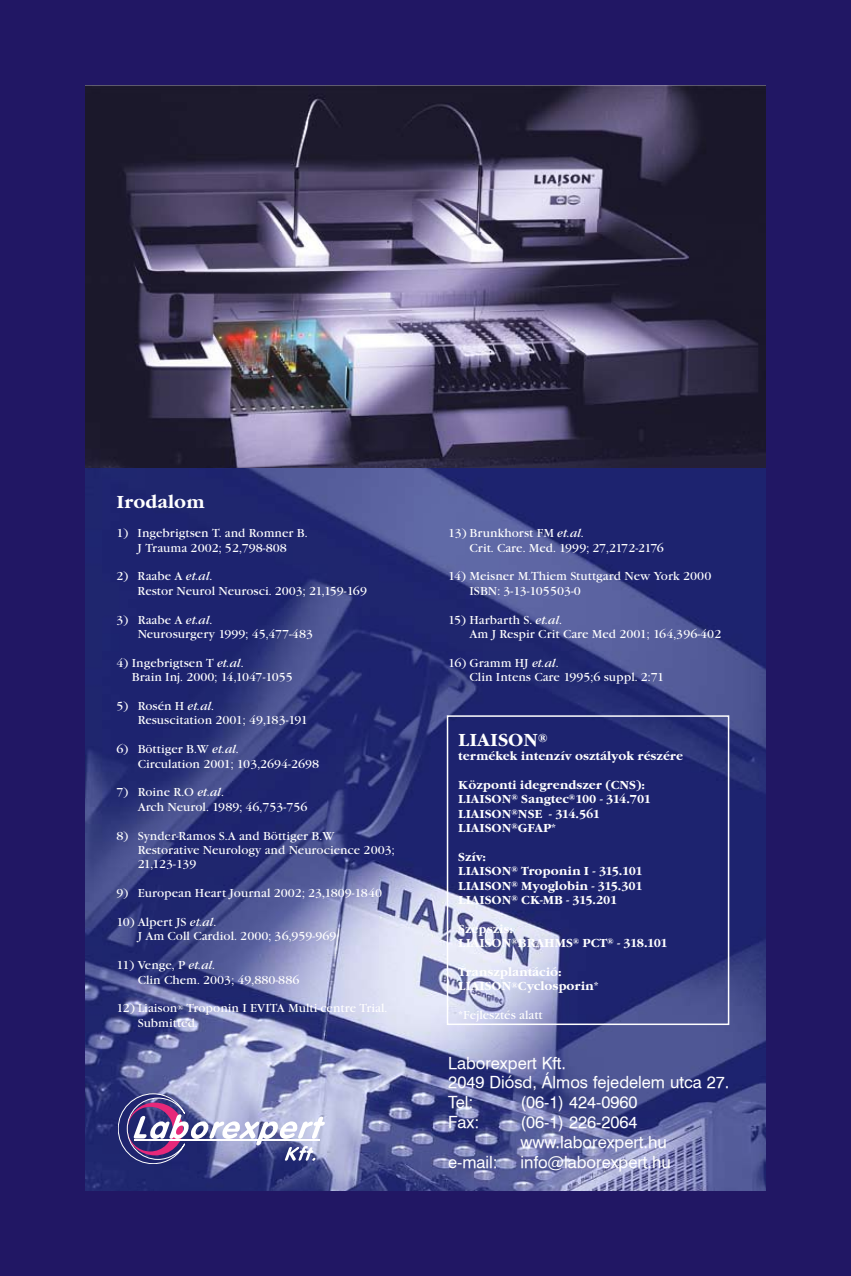
<style>
.page{position:relative;width:851px;height:1276px;background:#fff}
.page>*{position:absolute;margin:0;border:0;box-sizing:border-box;transform-origin:0 0}
.t1{font:700 18px "Garamond Itc TEE";color:#fff}
.t2{font:16.5px/19.8px "H Swiss 721 BT";color:#fff}
.t3{font:12px/14.4px "Garamond Itc TEE";color:#fff}
.t4{font:700 12px/14.4px "Garamond Itc TEE";color:#fff}
.s1{font-style:italic}
</style>
<div class="page">
<div style="left:0;top:0;width:850px;height:1276px;background:#211764"></div>
<img style="left:85px;top:468px;width:680px;height:723px">
<img style="left:85px;top:85px;width:680px;height:383px">
<svg style="left:118px;top:1093px;width:207px;height:71px"></svg>
<hr style="left:134px;top:1139px;width:186px;height:1px;background:#fff">
<div style="left:446px;top:715px;width:283px;height:310px;border:2px solid #fff"></div>
<h1 class="t1" style="left:116px;top:492px;width:90px">Irodalom</h1>
<p class="t3" style="left:116px;top:526px;width:193px;text-align:center">1) Ingebrigtsen T. and Romner B.<br>J Trauma 2002; 52,798-808</p>
<p class="t3" style="left:138px;top:569px;width:231px;text-indent:-21px">2) Raabe A <span class="s1">et.al</span>.<br>Restor Neurol Neurosci. 2003; 21,159-169</p>
<p class="t3" style="left:138px;top:612px;width:177px;text-indent:-21px">3) Raabe A <span class="s1">et.al</span>.<br>Neurosurgery 1999; 45,477-483</p>
<p class="t3" style="left:132px;top:656px;width:163px;text-indent:-15px">4) Ingebrigtsen T <span class="s1">et.al</span>.<br>Brain Inj. 2000; 14,1047-1055</p>
<p class="t3" style="left:138px;top:699px;width:172px;text-indent:-21px">5) Rosén H <span class="s1">et.al</span>.<br>Resuscitation 2001; 49,183-191</p>
<p class="t3" style="left:138px;top:742px;width:183px;text-indent:-21px">6) Böttiger B.W <span class="s1">et.al</span>.<br>Circulation 2001; 103,2694-2698</p>
<p class="t3" style="left:138px;top:785px;width:171px;text-indent:-21px">7) Roine R.O <span class="s1">et.al</span>.<br>Arch Neurol. 1989; 46,753-756</p>
<p class="t3" style="left:138px;top:828px;width:258px;text-indent:-21px">8) Synder-Ramos S.A and Böttiger B.W<br>Restorative Neurology and Neurocience 2003;<br>21,123-139</p>
<p class="t3" style="left:116px;top:886px;width:267px">9) European Heart Journal 2002; 23,1809-1840</p>
<p class="t3" style="left:138px;top:915px;width:200px;text-indent:-21px">10) Alpert JS <span class="s1">et.al</span>.<br>J Am Coll Cardiol. 2000; 36,959-969</p>
<p class="t3" style="left:138px;top:958px;width:163px;text-indent:-21px">11) Venge, P <span class="s1">et.al</span>.<br>Clin Chem. 2003; 49,880-886</p>
<p class="t3" style="left:138px;top:1001px;width:251px;text-indent:-21px">12) Liaison<sup>®</sup> Troponin I EVITA Multi-centre Trial.<br>Submitted.</p>
<p class="t3" style="left:469px;top:526px;width:196px;text-indent:-21px">13) Brunkhorst FM <span class="s1">et.al</span>.<br>Crit. Care. Med. 1999; 27,2172-2176</p>
<p class="t3" style="left:469px;top:569px;width:243px;text-indent:-21px">14) Meisner M.Thiem Stuttgard New York 2000<br>ISBN: 3-13-105503-0</p>
<p class="t3" style="left:469px;top:612px;width:253px;text-indent:-21px">15) Harbarth S. <span class="s1">et.al</span>.<br>Am J Respir Crit Care Med 2001; 164,396-402</p>
<p class="t3" style="left:469px;top:656px;width:196px;text-indent:-21px">16) Gramm HJ <span class="s1">et.al</span>.<br>Clin Intens Care 1995;6 suppl. 2:71</p>
<h1 class="t1" style="left:458px;top:729px;width:91px">LIAISON<sup>®</sup></h1>
<p class="t4" style="left:458px;top:749px;width:226px">termékek intenzív osztályok részére</p>
<p class="t4" style="left:458px;top:777px;width:194px">Központi idegrendszer (CNS):<br>LIAISON<sup>®</sup> Sangtec<sup>®</sup>100 - 314.701<br>LIAISON<sup>®</sup>NSE - 314.561<br>LIAISON<sup>®</sup>GFAP*</p>
<p class="t4" style="left:458px;top:849px;width:186px">Szív:<br>LIAISON<sup>®</sup> Troponin I - 315.101<br>LIAISON<sup>®</sup> Myoglobin - 315.301<br>LIAISON<sup>®</sup> CK-MB - 315.201</p>
<p class="t4" style="left:458px;top:921px;width:211px">Szepszis:<br>LIAISON<sup>®</sup>BRAHMS<sup>®</sup> PCT<sup>®</sup> - 318.101</p>
<p class="t4" style="left:458px;top:965px;width:142px">Transzplantáció:<br>LIAISON<sup>®</sup>Cyclosporin*</p>
<p class="t3" style="left:458px;top:1008px;width:86px">*Fejlesztés alatt</p>
<h2 class="t2" style="left:448px;top:1052px;width:282px">Laborexpert Kft.<br>2049 Diósd, Álmos fejedelem utca 27.<br>Tel:</h2>
<h2 class="t2" style="left:520px;top:1092px;width:118px">(06-1) 424-0960</h2>
<h2 class="t2" style="left:448px;top:1112px;width:33px">Fax:</h2>
<h2 class="t2" style="left:520px;top:1112px;width:148px">(06-1) 226-2064 www.laborexpert.hu</h2>
<h2 class="t2" style="left:448px;top:1151px;width:51px">e-mail:</h2>
<h2 class="t2" style="left:520px;top:1151px;width:152px">info@laborexpert.hu</h2>
</div>
